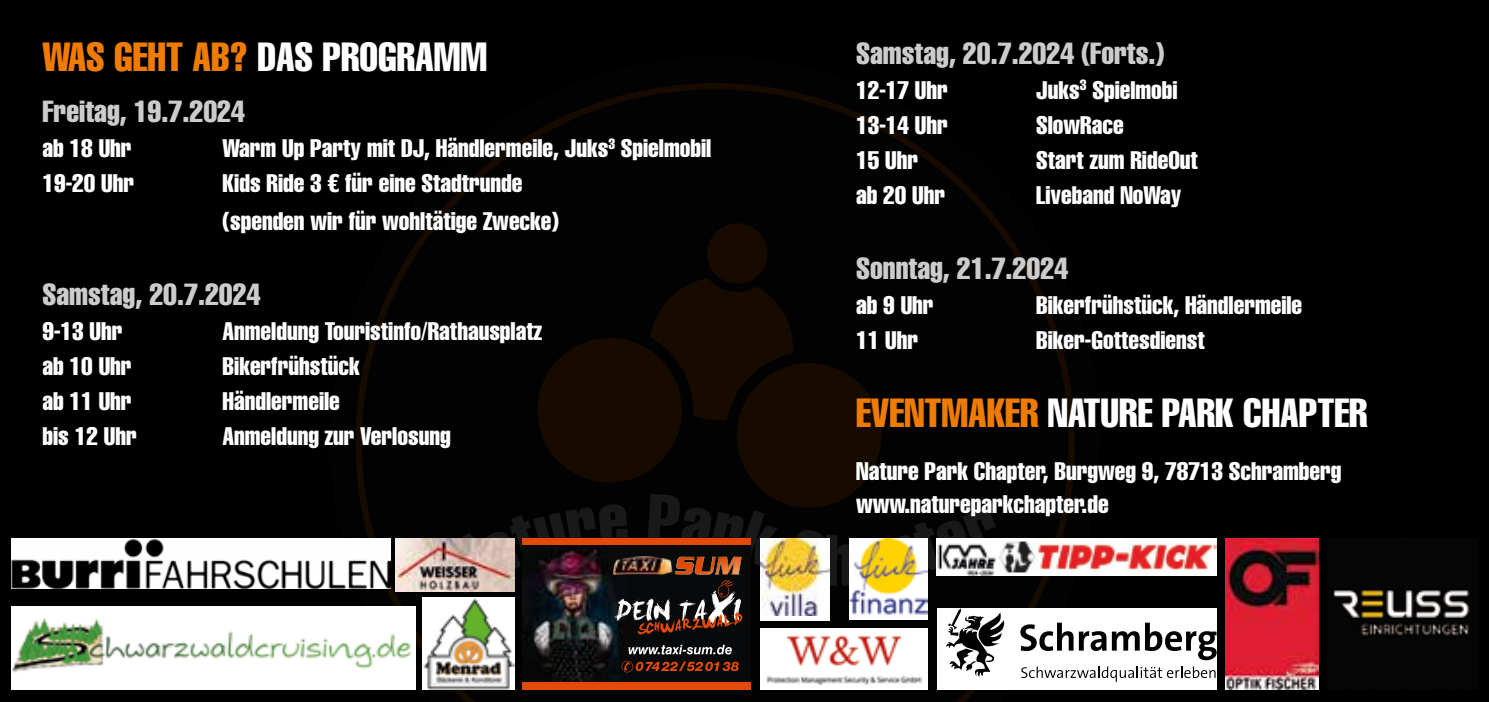
<style>
.page{position:relative;width:1489px;height:702px;background:#fff}
.page>*{position:absolute;margin:0;border:0;box-sizing:border-box;transform-origin:0 0}
.t1{font:40px "Helvetica LT Std Comp";color:#fff}
.t2{font:30px "Helvetica LT Std Comp";color:#ccc}
.t3{font:25px/37.5px "Helvetica LT Std Comp";color:#fff}
.s1{color:#ef7c00}
</style>
<div class="page">
<div style="left:0;top:0;width:1488px;height:702px;background:#000"></div>
<svg style="left:346px;top:83px;width:732px;height:619px"></svg>
<img style="left:1225px;top:539px;width:92px;height:150px">
<img style="left:395px;top:539px;width:46px;height:53px">
<div style="left:936px;top:608px;width:280px;height:81px;background:#fff"></div>
<svg style="left:441px;top:209px;width:567px;height:480px"></svg>
<svg style="left:1021px;top:666px;width:194px;height:15px"></svg>
<svg style="left:1020px;top:622px;width:196px;height:38px"></svg>
<img style="left:422px;top:597px;width:92px;height:92px">
<img style="left:1333px;top:590px;width:137px;height:46px">
<img style="left:11px;top:539px;width:379px;height:50px">
<img style="left:11px;top:606px;width:404px;height:83px">
<img style="left:936px;top:539px;width:280px;height:36px">
<img style="left:760px;top:628px;width:167px;height:61px">
<h1 class="t1" style="left:43px;top:31px;width:446px"><span class="s1">WAS GEHT AB?</span> DAS PROGRAMM</h1>
<p class="t2" style="left:43px;top:92px;width:204px">Freitag, 19.7.2024</p>
<p class="t3" style="left:43px;top:129px;width:91px">ab 18 Uhr</p>
<p class="t3" style="left:223px;top:129px;width:490px">Warm Up Party mit DJ, Händlermeile, Juks<sup>3</sup> Spielmobil</p>
<p class="t3" style="left:43px;top:164px;width:93px">19-20 Uhr</p>
<p class="t3" style="left:223px;top:164px;width:338px">Kids Ride 3 € für eine Stadtrunde (spenden wir für wohltätige Zwecke)</p>
<p class="t2" style="left:43px;top:275px;width:220px">Samstag, 20.7.2024</p>
<p class="t3" style="left:43px;top:311px;width:81px">9-13 Uhr</p>
<p class="t3" style="left:223px;top:311px;width:321px">Anmeldung Touristinfo/Rathausplatz</p>
<p class="t3" style="left:43px;top:346px;width:91px">ab 10 Uhr</p>
<p class="t3" style="left:223px;top:346px;width:139px">Bikerfrühstück</p>
<p class="t3" style="left:43px;top:381px;width:90px">ab 11 Uhr</p>
<p class="t3" style="left:223px;top:381px;width:119px">Händlermeile</p>
<p class="t3" style="left:43px;top:416px;width:96px">bis 12 Uhr</p>
<p class="t3" style="left:223px;top:416px;width:229px">Anmeldung zur Verlosung</p>
<p class="t2" style="left:856px;top:34px;width:310px">Samstag, 20.7.2024 (Forts.)</p>
<p class="t3" style="left:856px;top:71px;width:93px">12-17 Uhr</p>
<p class="t3" style="left:1036px;top:71px;width:143px">Juks<sup>3</sup> Spielmobi</p>
<p class="t3" style="left:856px;top:106px;width:93px">13-14 Uhr</p>
<p class="t3" style="left:1036px;top:106px;width:89px">SlowRace</p>
<p class="t3" style="left:856px;top:141px;width:63px">15 Uhr</p>
<p class="t3" style="left:1036px;top:141px;width:163px">Start zum RideOut</p>
<p class="t3" style="left:856px;top:176px;width:90px">ab 20 Uhr</p>
<p class="t3" style="left:1036px;top:176px;width:147px">Liveband NoWay</p>
<p class="t2" style="left:856px;top:249px;width:213px">Sonntag, 21.7.2024</p>
<p class="t3" style="left:856px;top:286px;width:79px">ab 9 Uhr</p>
<p class="t3" style="left:1036px;top:286px;width:267px">Bikerfrühstück, Händlermeile</p>
<p class="t3" style="left:856px;top:321px;width:63px">11 Uhr</p>
<p class="t3" style="left:1036px;top:321px;width:170px">Biker-Gottesdienst</p>
<h1 class="t1" style="left:856px;top:387px;width:513px"><span class="s1">EVENTMAKER</span> NATURE PARK CHAPTER</h1>
<p class="t3" style="left:856px;top:454px;width:487px;line-height:32.5px">Nature Park Chapter, Burgweg 9, 78713 Schramberg www.natureparkchapter.de</p>
</div>
